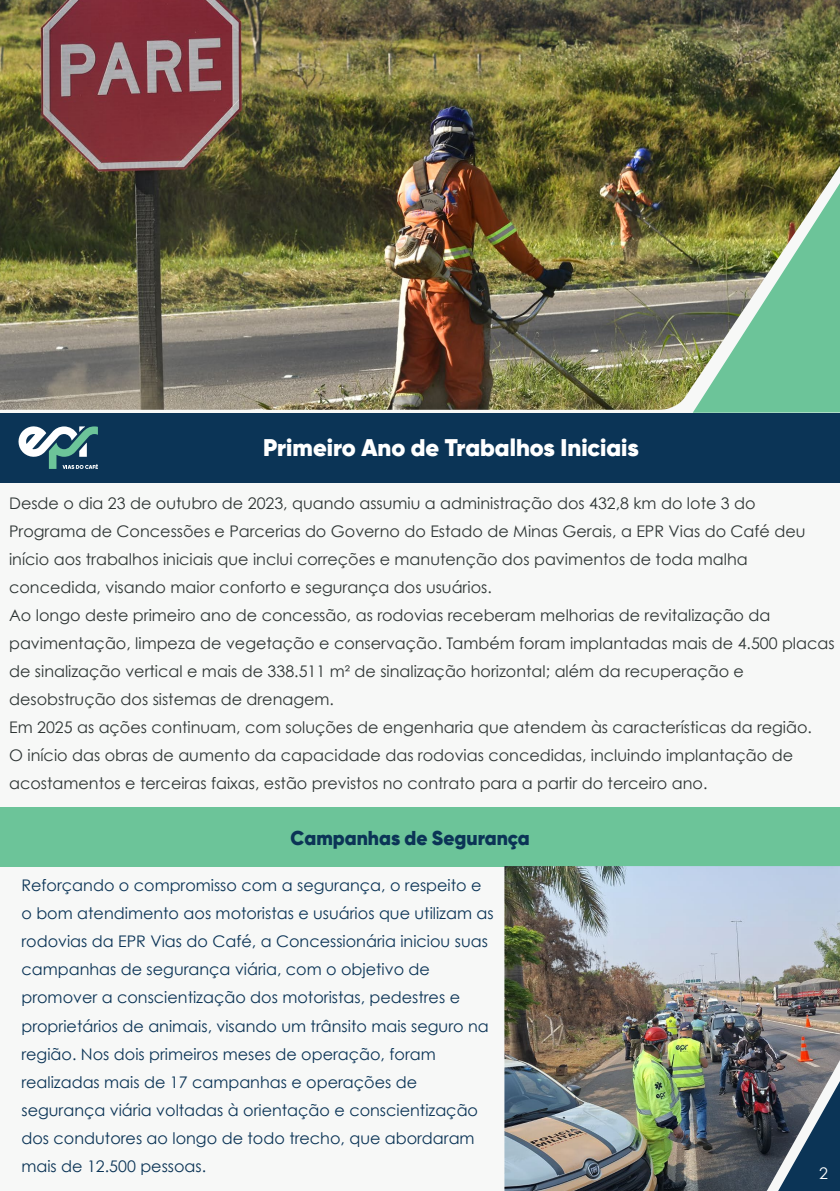
<style>
.page{position:relative;width:840px;height:1191px;background:#fff}
.page>*{position:absolute;margin:0;border:0;box-sizing:border-box;transform-origin:0 0}
.t1{font:900 24px "Gilroy";color:#fff}
.t2{font:900 20px "Gilroy";color:#0b3456}
.t3{font:16px/28px "Century Gothic";color:#2e3534}
.t4{font:16px/28px "Century Gothic";color:#0b3456}
.t5{font:16px "Century Gothic";color:#fff}
</style>
<div class="page">
<div style="left:0;top:0;width:839px;height:1191px;background:#f7f8f7"></div>
<div style="left:0;top:413px;width:839px;height:70px;background:#0b3456"></div>
<svg style="left:18px;top:426px;width:80px;height:43px"></svg>
<img style="left:0;top:0;width:839px;height:410px">
<div style="left:0;top:807px;width:839px;height:59px;background:#6cc499"></div>
<img style="left:504px;top:866px;width:335px;height:325px">
<h1 class="t1" style="left:263px;top:433px;width:377px">Primeiro Ano de Trabalhos Iniciais</h1>
<p class="t3" style="left:9px;top:489px;width:826px">Desde o dia 23 de outubro de 2023, quando assumiu a administração dos 432,8 km do lote 3 do Programa de Concessões e Parcerias do Governo do Estado de Minas Gerais, a EPR Vias do Café deu início aos trabalhos iniciais que inclui correções e manutenção dos pavimentos de toda malha concedida, visando maior conforto e segurança dos usuários.<br>Ao longo deste primeiro ano de concessão, as rodovias receberam melhorias de revitalização da pavimentação, limpeza de vegetação e conservação. Também foram implantadas mais de 4.500 placas de sinalização vertical e mais de 338.511 m² de sinalização horizontal; além da recuperação e desobstrução dos sistemas de drenagem.<br>Em 2025 as ações continuam, com soluções de engenharia que atendem às características da região.<br>O início das obras de aumento da capacidade das rodovias concedidas, incluindo implantação de acostamentos e terceiras faixas, estão previstos no contrato para a partir do terceiro ano.</p>
<p class="t2" style="left:290px;top:825px;width:240px">Campanhas de Segurança</p>
<p class="t4" style="left:21px;top:871px;width:473px">Reforçando o compromisso com a segurança, o respeito e o bom atendimento aos motoristas e usuários que utilizam as rodovias da EPR Vias do Café, a Concessionária iniciou suas campanhas de segurança viária, com o objetivo de promover a conscientização dos motoristas, pedestres e proprietários de animais, visando um trânsito mais seguro na região. Nos dois primeiros meses de operação, foram realizadas mais de 17 campanhas e operações de segurança viária voltadas à orientação e conscientização dos condutores ao longo de todo trecho, que abordaram mais de 12.500 pessoas.</p>
<p class="t5" style="left:818px;top:1163px;width:10px">2</p>
</div>
